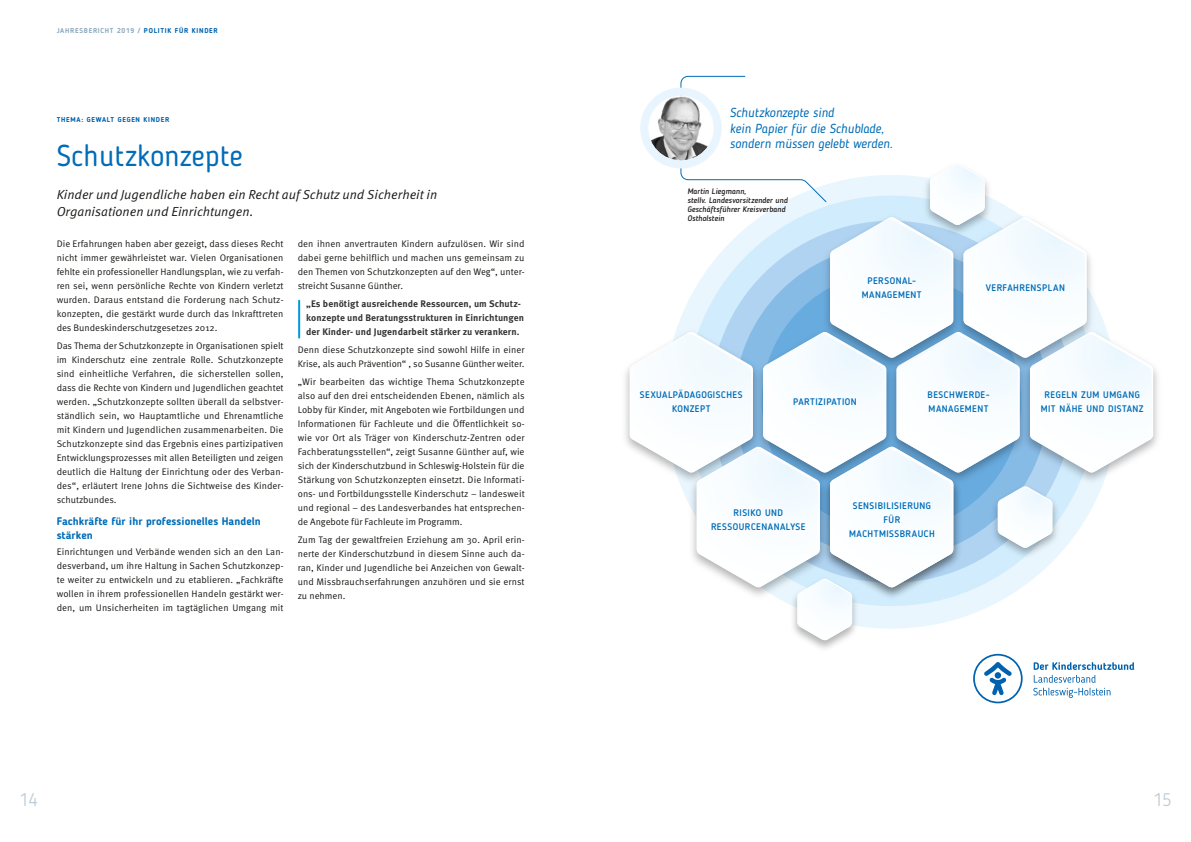
<style>
.page{position:relative;width:1191px;height:842px;background:#fff}
.page>*{position:absolute;margin:0;border:0;box-sizing:border-box;transform-origin:0 0}
.t1{font:30px "Blogger Sans";letter-spacing:.01em;color:#006cb7}
.t2{font:300 18px "Blogger Sans";color:#bacad3}
.t3{font:italic 13px/17.4px "Meta Pro";color:#181715}
.t4{font:italic 13px/15.6px "Blogger Sans";color:#006cb7}
.t5{font:700 11px/14px "Blogger Sans";letter-spacing:.005em;color:#006cb7}
.t6{font:9.5px/14px "Meta Pro";color:#181715;text-align:justify}
.t7{font:500 9.5px/14px "Blogger Sans";letter-spacing:.05em;color:#006cb7;text-align:center}
.t8{font:700 9.5px/14px "Meta Pro";letter-spacing:.01em;color:#333}
.t9{font:italic 500 8px/9px "Blogger Sans";color:#221f20}
.t10{font:700 7px "Blogger Sans";letter-spacing:.1em;color:#8daabd}
.t11{font:700 7px "Blogger Sans";letter-spacing:.1em;color:#0062ae}
.s1{color:#0062ae}
</style>
<div class="page">
<hr style="left:298px;top:301px;width:2px;height:37px;background:#009ad9">
<img style="left:807px;top:640px;width:35px;height:9px">
<svg style="left:973px;top:654px;width:49px;height:49px"></svg>
<svg style="left:1033px;top:662px;width:101px;height:36px"></svg>
<svg style="left:629px;top:75px;width:524px;height:565px"></svg>
<p class="t10" style="left:57px;top:27px;width:163px">JAHRESBERICHT 2019 / <span class="s1">POLITIK FÜR KINDER</span></p>
<p class="t11" style="left:57px;top:116px;width:114px">THEMA: GEWALT GEGEN KINDER</p>
<h1 class="t1" style="left:57px;top:143px;width:188px">Schutzkonzepte</h1>
<h3 class="t3" style="left:57px;top:187px;width:382px">Kinder und Jugendliche haben ein Recht auf Schutz und Sicherheit in<br>Organisationen und Einrichtungen.</h3>
<p class="t6" style="left:57px;top:238px;width:228px">Die Erfahrungen haben aber gezeigt, dass dieses Recht nicht immer gewährleistet war. Vielen Organisationen fehlte ein professioneller Handlungsplan, wie zu verfah&shy;ren sei, wenn persönliche Rechte von Kindern verletzt wurden. Daraus entstand die Forderung nach Schutz&shy;konzepten, die gestärkt wurde durch das Inkrafttreten des Bundeskinderschutzgesetzes 2012.</p>
<p class="t6" style="left:57px;top:340px;width:228px">Das Thema der Schutzkonzepte in Organisationen spielt im Kinderschutz eine zentrale Rolle. Schutzkonzepte sind einheitliche Verfahren, die sicherstellen sollen, dass die Rechte von Kindern und Jugendlichen geachtet werden. „Schutzkonzepte sollten überall da selbstver&shy;ständlich sein, wo Hauptamtliche und Ehrenamtliche mit Kindern und Jugendlichen zusammenarbeiten. Die Schutzkonzepte sind das Ergebnis eines partizipativen Entwicklungsprozesses mit allen Beteiligten und zeigen deutlich die Haltung der Einrichtung oder des Verban&shy;des“, erläutert Irene Johns die Sichtweise des Kinder&shy;schutzbundes.</p>
<p class="t5" style="left:57px;top:515px;width:206px">Fachkräfte für ihr professionelles Handeln stärken</p>
<p class="t6" style="left:57px;top:546px;width:228px">Einrichtungen und Verbände wenden sich an den Lan&shy;desverband, um ihre Haltung in Sachen Schutzkonzep&shy;te weiter zu entwickeln und zu etablieren. „Fachkräfte wollen in ihrem professionellen Handeln gestärkt wer&shy;den, um Unsicherheiten im tagtäglichen Umgang mit</p>
<p class="t6" style="left:298px;top:238px;width:228px">den ihnen anvertrauten Kindern aufzulösen. Wir sind dabei gerne behilflich und machen uns gemeinsam zu den Themen von Schutzkonzepten auf den Weg“, unter&shy;streicht Susanne Günther.</p>
<p class="t8" style="left:306px;top:298px;width:219px">„Es benötigt ausreichende Ressourcen, um Schutz&shy;konzepte und Beratungsstrukturen in Einrichtungen der Kinder- und Jugendarbeit stärker zu verankern.</p>
<p class="t6" style="left:298px;top:344px;width:228px">Denn diese Schutzkonzepte sind sowohl Hilfe in einer<br>Krise, als auch Prävention“ , so Susanne Günther weiter.</p>
<p class="t6" style="left:298px;top:376px;width:228px">„Wir bearbeiten das wichtige Thema Schutzkonzepte also auf den drei entscheidenden Ebenen, nämlich als Lobby für Kinder, mit Angeboten wie Fortbildungen und Informationen für Fachleute und die Öffentlichkeit so&shy;wie vor Ort als Träger von Kinderschutz-Zentren oder Fachberatungsstellen“, zeigt Susanne Günther auf, wie sich der Kinderschutzbund in Schleswig-Holstein für die Stärkung von Schutzkonzepten einsetzt. Die Informati&shy;ons- und Fortbildungsstelle Kinderschutz – landesweit und regional – des Landesverbandes hat entsprechen&shy;de Angebote für Fachleute im Programm.</p>
<p class="t6" style="left:298px;top:534px;width:228px">Zum Tag der gewaltfreien Erziehung am 30. April erin&shy;nerte der Kinderschutzbund in diesem Sinne auch da&shy;ran, Kinder und Jugendliche bei Anzeichen von Gewalt&shy;und Missbrauchserfahrungen anzuhören und sie ernst zu nehmen.</p>
<h3 class="t4" style="left:730px;top:106px;width:164px">Schutzkonzepte sind<br>kein Papier für die Schublade, sondern müssen gelebt werden.</h3>
<p class="t9" style="left:687px;top:188px;width:102px">Martin Liegmann,<br>stellv. Landesvorsitzender und<br>Geschäftsführer Kreisverband<br>Ostholstein</p>
<p class="t7" style="left:861px;top:275px;width:62px">PERSONAL-<br>MANAGEMENT</p>
<p class="t7" style="left:985px;top:282px;width:81px">VERFAHRENSPLAN</p>
<p class="t7" style="left:640px;top:389px;width:104px">SEXUALPÄDAGOGISCHES<br>KONZEPT</p>
<p class="t7" style="left:793px;top:396px;width:65px">PARTIZIPATION</p>
<p class="t7" style="left:927px;top:389px;width:64px;text-align:left">BESCHWERDE-<br>MANAGEMENT</p>
<p class="t7" style="left:711px;top:506px;width:96px">RISIKO UND<br>RESSOURCENANALYSE</p>
<p class="t7" style="left:849px;top:499px;width:87px">SENSIBILISIERUNG<br>FÜR<br>MACHTMISSBRAUCH</p>
<p class="t7" style="left:1040px;top:389px;width:104px">REGELN ZUM UMGANG<br>MIT NÄHE UND DISTANZ</p>
<h2 class="t2" style="left:19px;top:792px;width:20px">14</h2>
<h2 class="t2" style="left:1153px;top:792px;width:20px">15</h2>
</div>
